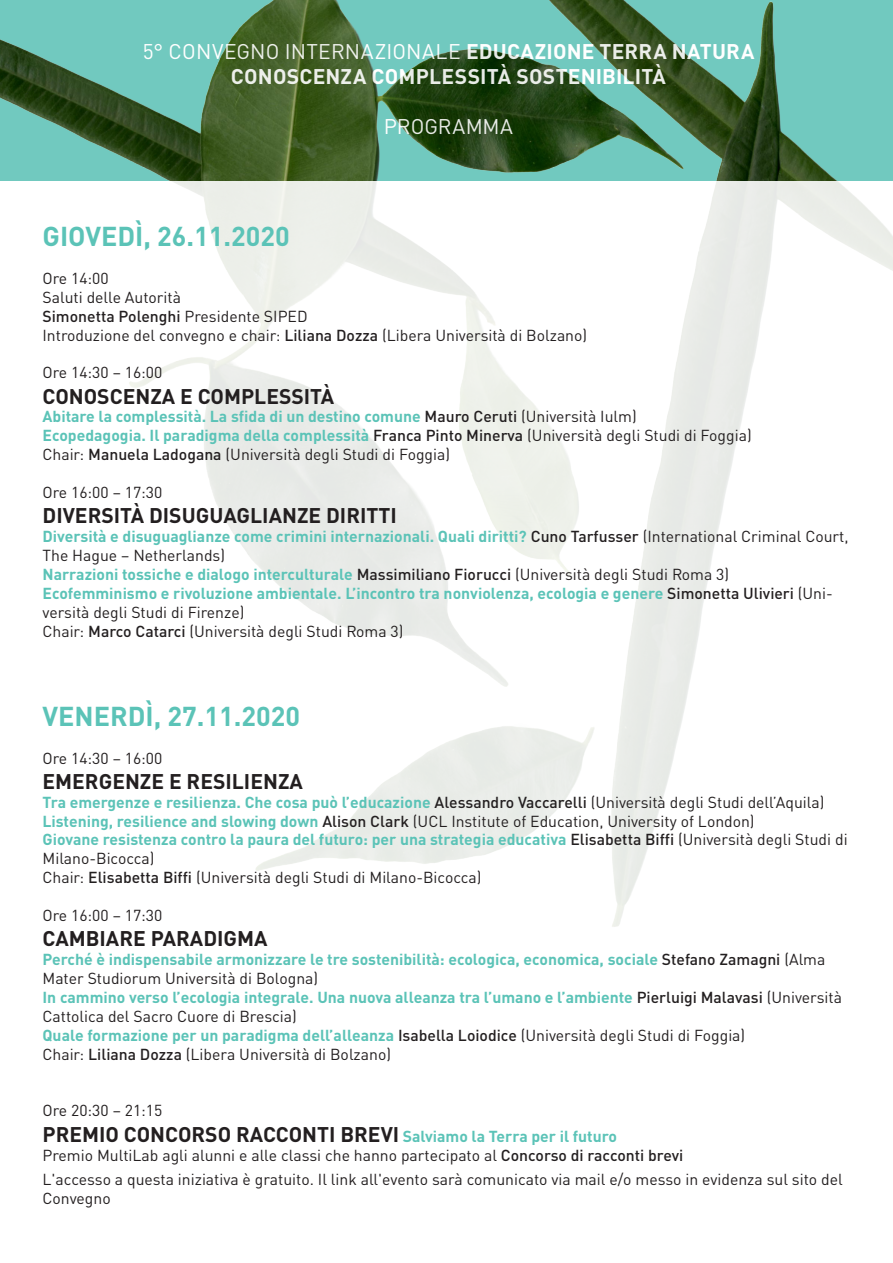
<style>
.page{position:relative;width:893px;height:1263px;background:#fff}
.page>*{position:absolute;margin:0;border:0;box-sizing:border-box;transform-origin:0 0}
.t1{font:700 27px "DINOT";color:#5bc3b7}
.t2{font:700 21px "DINOT";color:#231f20}
.t3{font:21px "DINOT";letter-spacing:.005em;color:#fff}
.t4{font:700 21px "DINOT";letter-spacing:.01em;color:#fff}
.t5{font:700 15.75px/18.9px "DINOT";color:#5bc3b7}
.t6{font:15.75px/18.9px "DINOT";color:#231f20}
.t7{font:500 15.75px "DINOT";color:#231f20}
.s1{font-weight:700}
.s2{font-weight:400}
.s3{font-weight:500}
.s4{font-weight:500;color:#231f20}
.s5{font-weight:400;color:#231f20}
.s6{font-weight:700;color:#5bc3b7}
.s7{font-size:15.75px;color:#5bc3b7}
</style>
<div class="page">
<img style="left:0;top:0;width:893px;height:927px">
<p class="t3" style="left:143px;top:38px;width:613px">5° CONVEGNO INTERNAZIONALE <span class="s1">EDUCAZIONE TERRA NATURA</span></p>
<p class="t4" style="left:231px;top:62px;width:436px">CONOSCENZA COMPLESSITÀ SOSTENIBILITÀ</p>
<p class="t3" style="left:384px;top:113px;width:131px">PROGRAMMA</p>
<p class="t1" style="left:43px;top:219px;width:249px">GIOVEDÌ, 26.11.2020</p>
<p class="t6" style="left:43px;top:268px;width:68px">Ore 14:00</p>
<p class="t6" style="left:43px;top:287px;width:140px">Saluti delle Autorità</p>
<p class="t7" style="left:43px;top:306px;width:267px">Simonetta Polenghi <span class="s2">Presidente SIPED</span></p>
<p class="t6" style="left:43px;top:325px;width:546px">Introduzione del convegno e chair: <span class="s3">Liliana Dozza</span> (Libera Università di Bolzano)</p>
<p class="t6" style="left:43px;top:363px;width:121px">Ore 14:30 – 16:00</p>
<p class="t2" style="left:43px;top:382px;width:293px">CONOSCENZA E COMPLESSITÀ</p>
<p class="t5" style="left:43px;top:407px;width:596px">Abitare la complessità. La sfida di un destino comune <span class="s4">Mauro Ceruti</span> <span class="s5">(Università Iulm)</span></p>
<p class="t5" style="left:43px;top:426px;width:711px">Ecopedagogia. Il paradigma della complessità <span class="s4">Franca Pinto Minerva</span> <span class="s5">(Università degli Studi di Foggia)</span></p>
<p class="t6" style="left:43px;top:445px;width:409px">Chair: <span class="s3">Manuela Ladogana</span> (Università degli Studi di Foggia)</p>
<p class="t6" style="left:43px;top:483px;width:121px">Ore 16:00 – 17:30</p>
<p class="t2" style="left:43px;top:502px;width:356px">DIVERSITÀ DISUGUAGLIANZE DIRITTI</p>
<p class="t5" style="left:43px;top:526px;width:808px">Diversità e disuguaglianze come crimini internazionali. Quali diritti? <span class="s4">Cuno Tarfusser</span> <span class="s5">(International Criminal Court,<br>The Hague – Netherlands)</span></p>
<p class="t5" style="left:43px;top:564px;width:688px">Narrazioni tossiche e dialogo interculturale <span class="s4">Massimiliano Fiorucci</span> <span class="s5">(Università degli Studi Roma 3)</span></p>
<p class="t5" style="left:43px;top:583px;width:792px">Ecofemminismo e rivoluzione ambientale. L’incontro tra nonviolenza, ecologia e genere <span class="s4">Simonetta Ulivieri</span> <span class="s5">(Uni&shy;versità degli Studi di Firenze)</span></p>
<p class="t6" style="left:43px;top:621px;width:362px">Chair: <span class="s3">Marco Catarci</span> (Università degli Studi Roma 3)</p>
<p class="t1" style="left:43px;top:698px;width:259px">VENERDÌ, 27.11.2020</p>
<p class="t6" style="left:43px;top:748px;width:121px">Ore 14:30 – 16:00</p>
<p class="t2" style="left:43px;top:767px;width:262px">EMERGENZE E RESILIENZA</p>
<p class="t5" style="left:43px;top:792px;width:783px">Tra emergenze e resilienza. Che cosa può l’educazione <span class="s4">Alessandro Vaccarelli</span> <span class="s5">(Università degli Studi dell’Aquila)</span></p>
<p class="t6" style="left:43px;top:811px;width:714px"><span class="s6">Listening, resilience and slowing down</span> <span class="s3">Alison Clark</span> (UCL Institute of Education, University of London)</p>
<p class="t5" style="left:43px;top:830px;width:807px">Giovane resistenza contro la paura del futuro: per una strategia educativa <span class="s4">Elisabetta Biffi</span> <span class="s5">(Università degli Studi di<br>Milano-Bicocca)</span></p>
<p class="t6" style="left:43px;top:868px;width:440px">Chair: <span class="s3">Elisabetta Biffi</span> (Università degli Studi di Milano-Bicocca)</p>
<p class="t6" style="left:43px;top:906px;width:121px">Ore 16:00 – 17:30</p>
<p class="t2" style="left:43px;top:925px;width:227px">CAMBIARE PARADIGMA</p>
<p class="t5" style="left:43px;top:949px;width:784px">Perché è indispensabile armonizzare le tre sostenibilità: ecologica, economica, sociale <span class="s4">Stefano Zamagni</span> <span class="s5">(Alma<br>Mater Studiorum Università di Bologna)</span></p>
<p class="t5" style="left:43px;top:987px;width:801px">In cammino verso l’ecologia integrale. Una nuova alleanza tra l’umano e l’ambiente <span class="s4">Pierluigi Malavasi</span> <span class="s5">(Università<br>Cattolica del Sacro Cuore di Brescia)</span></p>
<p class="t5" style="left:43px;top:1025px;width:704px">Quale formazione per un paradigma dell’alleanza <span class="s4">Isabella Loiodice</span> <span class="s5">(Università degli Studi di Foggia)</span></p>
<p class="t6" style="left:43px;top:1044px;width:350px">Chair: <span class="s3">Liliana Dozza</span> (Libera Università di Bolzano)</p>
<p class="t6" style="left:43px;top:1101px;width:121px">Ore 20:30 – 21:15</p>
<p class="t2" style="left:43px;top:1120px;width:576px">PREMIO CONCORSO RACCONTI BREVI <span class="s7">Salviamo la Terra per il futuro</span></p>
<p class="t6" style="left:43px;top:1145px;width:642px">Premio MultiLab agli alunni e alle classi che hanno partecipato al <span class="s3">Concorso di racconti brevi</span></p>
<p class="t6" style="left:43px;top:1169px;width:802px">L'accesso a questa iniziativa è gratuito. Il link all'evento sarà comunicato via mail e/o messo in evidenza sul sito del<br>Convegno</p>
</div>
